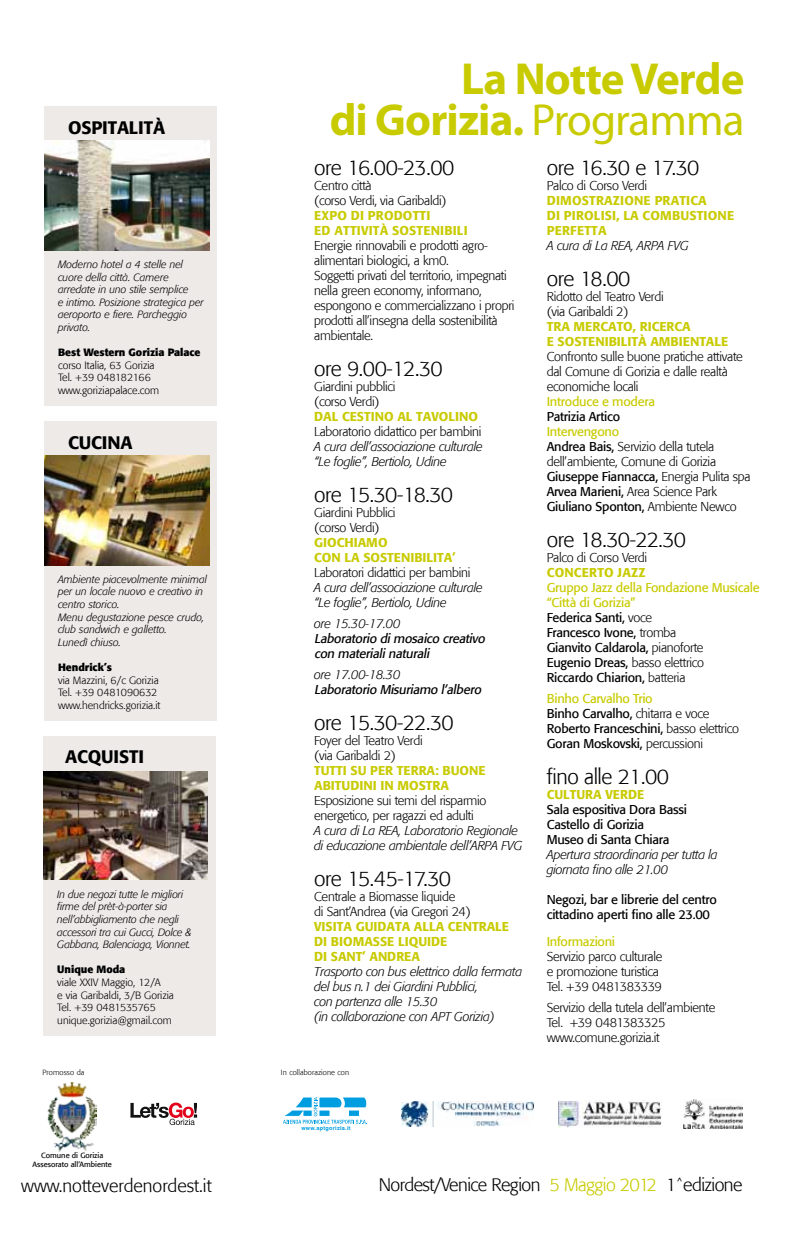
<style>
.page{position:relative;width:787px;height:1234px;background:#fff}
.page>*{position:absolute;margin:0;border:0;box-sizing:border-box;transform-origin:0 0}
.t1{font:700 45px/40.5px "Myriad Pro";letter-spacing:-.02em;color:#c8cb00;text-align:right}
.t2{font:300 21px "Formata";letter-spacing:-.02em;color:#000}
.t3{font:300 21px "Formata";letter-spacing:-.04em;color:#000}
.t4{font:300 18px "Formata";letter-spacing:-.03em;color:#000}
.t5{font:300 18px "Formata";color:#000}
.t6{font:500 18px "Formata";letter-spacing:-.005em;color:#000}
.t7{font:300 12.75px/15px "Formata";letter-spacing:-.02em;color:#000}
.t8{font:12.75px/15px "Formata";letter-spacing:-.02em;color:#000}
.t9{font:italic 300 12.75px/15px "Formata";letter-spacing:-.02em;color:#000}
.t10{font:500 12.75px/15px "Formata";letter-spacing:.015em;color:#c8cb00}
.t11{font:italic 12.75px/15px "Formata";color:#000}
.t12{font:12.75px "Formata";letter-spacing:-.02em;color:#c8cb00}
.t13{font:italic 300 10.5px/12.6px "Formata";color:#000}
.t14{font:300 10.5px/12.6px "Formata";color:#000}
.t15{font:700 10.5px "Formata";color:#000}
.t16{font:7.5px/9px "Formata";color:#000;text-align:center}
.t17{font:300 7.5px "Formata";letter-spacing:.01em;color:#000}
.t18{font:700 5.55px "Swiss 721 BT";letter-spacing:.05em;color:#009ee0}
.s1{font-weight:400}
.s2{font-weight:400;color:#c8cb00}
.s3{color:#c8cb00}
.s4{font-weight:300}
</style>
<div class="page">
<img style="left:402px;top:1101px;width:132px;height:25px">
<svg style="left:283px;top:1097px;width:84px;height:26px"></svg>
<svg style="left:130px;top:1102px;width:67px;height:22px"></svg>
<img style="left:559px;top:1100px;width:102px;height:27px">
<img style="left:684px;top:1099px;width:58px;height:29px">
<div style="left:44px;top:106px;width:173px;height:299px;background:#edeae8"></div>
<div style="left:44px;top:421px;width:173px;height:299px;background:#edeae8"></div>
<img style="left:45px;top:140px;width:165px;height:110px">
<img style="left:45px;top:455px;width:165px;height:110px">
<div style="left:43px;top:735px;width:173px;height:300px;background:#edeae8"></div>
<img style="left:43px;top:771px;width:165px;height:107px">
<img style="left:47px;top:1082px;width:50px;height:69px">
<h3 class="t6" style="left:68px;top:116px;width:44px">OSPITALIT</h3>
<h3 class="t6" style="left:153px;top:116px;width:14px">À</h3>
<p class="t13" style="left:58px;top:258px;width:147px">Moderno hotel a 4 stelle nel cuore della città. Camere arredate in uno stile semplice<br>e intimo. Posizione strategica per aeroporto e fiere. Parcheggio privato.</p>
<p class="t15" style="left:58px;top:346px;width:144px">Best Western Gorizia Palace</p>
<p class="t14" style="left:58px;top:359px;width:103px">corso Italia, 63 Gorizia<br>Tel. +39 048182166 www.goriziapalace.com</p>
<h3 class="t6" style="left:68px;top:431px;width:45px">CUCINA</h3>
<p class="t13" style="left:58px;top:573px;width:150px">Ambiente piacevolmente minimal per un locale nuovo e creativo in centro storico.<br>Menu degustazione pesce crudo, club sandwich e galletto.<br>Lunedì chiuso.</p>
<p class="t15" style="left:58px;top:660px;width:56px">Hendrick’s</p>
<p class="t14" style="left:58px;top:673px;width:104px">via Mazzini, 6/c Gorizia<br>Tel. +39 0481090632 www.hendricks.gorizia.it</p>
<h3 class="t6" style="left:65px;top:745px;width:57px">ACQUISTI</h3>
<p class="t13" style="left:57px;top:887px;width:136px">In due negozi tutte le migliori firme del prèt-à-porter sia nell’abbigliamento che negli accessori tra cui Gucci, Dolce &amp;<br>Gabbana, Balenciaga, Vionnet.</p>
<p class="t15" style="left:57px;top:962px;width:70px">Unique Moda</p>
<p class="t14" style="left:57px;top:975px;width:118px">viale XXIV Maggio, 12/A<br>e via Garibaldi, 3/B Gorizia<br>Tel. +39 0481535765 unique.gorizia@gmail.com</p>
<h1 class="t1" style="left:330px;top:57px;width:416px">La Notte Verde<br>di Gorizia. <span class="s1">Programma</span></h1>
<h2 class="t2" style="left:314px;top:155px;width:142px">ore 16.00-23.00</h2>
<p class="t7" style="left:314px;top:178px;width:134px">Centro città<br>(corso Verdi, via Garibaldi)</p>
<p class="t10" style="left:314px;top:207px;width:155px">EXPO DI PRODOTTI<br>ED ATTIVITÀ SOSTENIBILI</p>
<p class="t7" style="left:314px;top:238px;width:202px">Energie rinnovabili e prodotti agro&shy;alimentari biologici, a km0.<br>Soggetti privati del territorio, impegnati nella green economy, informano, espongono e commercializzano i propri prodotti all’insegna della sostenibilità ambientale.</p>
<h2 class="t2" style="left:314px;top:356px;width:130px">ore 9.00-12.30</h2>
<p class="t7" style="left:314px;top:379px;width:83px">Giardini pubblici (corso Verdi)</p>
<p class="t10" style="left:314px;top:408px;width:9px">DAL</p>
<p class="t10" style="left:342px;top:408px;width:23px">CESTIN</p>
<p class="t10" style="left:384px;top:408px;width:95px">O ALTAVOLINO</p>
<p class="t7" style="left:314px;top:424px;width:169px">Laboratorio didattico per bambini</p>
<p class="t9" style="left:314px;top:439px;width:170px">A cura dell’associazione culturale “Le foglie”, Bertiolo, Udine</p>
<h2 class="t3" style="left:314px;top:482px;width:140px">ore 15.30-18.30</h2>
<p class="t7" style="left:314px;top:505px;width:83px">Giardini Pubblici (corso Verdi)</p>
<p class="t10" style="left:314px;top:534px;width:95px">GIOCHIAMO<br>CON LA SOSTENIBILITA</p>
<p class="t10" style="left:452px;top:549px;width:5px">’</p>
<p class="t7" style="left:314px;top:565px;width:158px">Laboratori didattici per bambini</p>
<p class="t9" style="left:314px;top:580px;width:170px">A cura dell’associazione culturale “Le foglie”, Bertiolo, Udine</p>
<p class="t9" style="left:314px;top:616px;width:88px">ore 15.30-17.00</p>
<p class="t11" style="left:314px;top:630px;width:175px">Laboratorio dimosaico creativo con materialinaturali</p>
<p class="t9" style="left:314px;top:667px;width:88px">ore 17.00-18.30</p>
<p class="t11" style="left:314px;top:681px;width:171px">Laboratorio Misuriamo l’albero</p>
<h2 class="t3" style="left:314px;top:710px;width:141px">ore 15.30-22.30</h2>
<p class="t7" style="left:314px;top:733px;width:110px">Foyer del Teatro Verdi (via Garibaldi 2)</p>
<p class="t10" style="left:314px;top:762px;width:106px">TUTTI SU PER TERRA</p>
<p class="t10" style="left:435px;top:762px;width:52px">: BUONE</p>
<p class="t10" style="left:314px;top:777px;width:8px">ABIT</p>
<p class="t10" style="left:341px;top:777px;width:16px">UDINI</p>
<p class="t10" style="left:380px;top:777px;width:47px">IN MOSTRA</p>
<p class="t7" style="left:314px;top:793px;width:174px">Esposizione sui temi del risparmio energetico, per ragazzi ed adulti</p>
<p class="t9" style="left:314px;top:823px;width:210px">A cura di La REA, Laboratorio Regionale di educazione ambientale dell’ARPA FVG</p>
<h2 class="t2" style="left:314px;top:866px;width:138px">ore 15.45-17.30</h2>
<p class="t7" style="left:314px;top:889px;width:158px">Centrale a Biomasse liquide<br>di Sant’Andrea (via Gregori 24)</p>
<p class="t10" style="left:314px;top:918px;width:8px">VISITA</p>
<p class="t10" style="left:356px;top:918px;width:26px">GUIDATA</p>
<p class="t10" style="left:414px;top:918px;width:9px">ALLA</p>
<p class="t10" style="left:448px;top:918px;width:24px">CENTRAL</p>
<p class="t10" style="left:502px;top:918px;width:9px">E</p>
<p class="t10" style="left:314px;top:933px;width:135px">DI BIOMASSE LIQUIDE<br>DI SANT</p>
<p class="t10" style="left:362px;top:948px;width:17px">’ ANDR</p>
<p class="t10" style="left:404px;top:948px;width:17px">EA</p>
<p class="t9" style="left:314px;top:964px;width:209px">Trasporto con bus elettrico dalla fermata del bus n.1 dei Giardini Pubblici,<br>con partenza alle 15.30<br>(in collaborazione con APT Gorizia)</p>
<h2 class="t3" style="left:546px;top:155px;width:154px">ore 16.30 e 17.30</h2>
<p class="t7" style="left:547px;top:178px;width:102px">Palco di Corso Verdi</p>
<p class="t10" style="left:547px;top:192px;width:44px">DIMOSTRA</p>
<p class="t10" style="left:613px;top:192px;width:58px">ZIONE PRATI</p>
<p class="t10" style="left:690px;top:192px;width:18px">CA</p>
<p class="t10" style="left:547px;top:207px;width:54px">DI PIROLISI</p>
<p class="t10" style="left:616px;top:207px;width:37px">, LA COM</p>
<p class="t10" style="left:672px;top:207px;width:62px">BUSTIONE</p>
<p class="t10" style="left:547px;top:222px;width:61px">PE RFETTA</p>
<p class="t9" style="left:547px;top:238px;width:144px">A cura di La REA, ARPA FVG</p>
<h2 class="t2" style="left:546px;top:266px;width:85px">ore 18.00</h2>
<p class="t7" style="left:546px;top:289px;width:118px">Ridotto del Teatro Verdi (via Garibaldi 2)</p>
<p class="t10" style="left:546px;top:318px;width:9px">TRA</p>
<p class="t10" style="left:546px;top:318px;width:145px;text-indent:27px">MERCATO, RI CERCA<br>E SOSTENIBILITÀ</p>
<p class="t10" style="left:650px;top:333px;width:49px">AMBIENTAL</p>
<p class="t10" style="left:721px;top:333px;width:9px">E</p>
<p class="t7" style="left:546px;top:349px;width:197px">Confronto sulle buone pratiche attivate dal Comune di Gorizia e dalle realtà economiche locali</p>
<p class="t12" style="left:546px;top:393px;width:110px">Introduce e modera</p>
<p class="t8" style="left:546px;top:408px;width:75px">Patrizia Artico</p>
<p class="t7" style="left:546px;top:424px;width:205px"><span class="s2">Intervengono<br></span><span class="s1">Andrea Bais,</span> Servizio della tutela dell’ambiente, Comune di Gorizia<br><span class="s1">Giuseppe Fiannacca,</span> Energia Pulita spa<br><span class="s1">Arvea Marieni,</span> Area Science Park<br><span class="s1">Giuliano Sponton,</span> Ambiente Newco</p>
<h2 class="t3" style="left:546px;top:527px;width:141px">ore 18.30-22.30</h2>
<p class="t7" style="left:546px;top:550px;width:102px">Palco di Corso Verdi</p>
<p class="t10" style="left:547px;top:564px;width:100px">CONCERTO JAZZ</p>
<p class="t8" style="left:546px;top:579px;width:214px"><span class="s3">Gruppo Jazz della Fondazione Musicale “Città di Gorizia”<br></span>Federica Santi, <span class="s4">voce<br></span>Francesco Ivone, <span class="s4">tromba<br></span>Gianvito Caldarola, <span class="s4">pianoforte<br></span>Eugenio Dreas, <span class="s4">basso elettrico<br></span>Riccardo Chiarion, <span class="s4">batteria</span></p>
<p class="t8" style="left:546px;top:690px;width:194px"><span class="s3">Binho Carvalho Trio<br></span>Binho Carvalho, <span class="s4">chitarra e voce<br></span>Roberto Franceschini, <span class="s4">basso elettrico<br></span>Goran Moskovski, <span class="s4">percussioni</span></p>
<h2 class="t2" style="left:546px;top:764px;width:124px">fino alle 21.00</h2>
<p class="t10" style="left:546px;top:786px;width:99px">CULTURA VERDE</p>
<p class="t8" style="left:546px;top:801px;width:142px">Sala espositiva Dora Bassi<br>Castello di Gorizia<br>Museo di Santa Chiara</p>
<p class="t9" style="left:546px;top:847px;width:173px">Apertura straordinaria per tutta la giornata fino alle 21.00</p>
<p class="t8" style="left:546px;top:891px;width:172px">Negozi, bar e librerie del centro cittadino aperti fino alle 23.00</p>
<p class="t12" style="left:546px;top:933px;width:70px">Informazioni</p>
<p class="t7" style="left:546px;top:948px;width:117px">Servizio parco culturale e promozione turistica<br>Tel. +39 0481383339</p>
<p class="t7" style="left:546px;top:999px;width:170px">Servizio della tutela dell’ambiente<br>Tel. +39 0481383325 www.comune.gorizia.it</p>
<p class="t17" style="left:43px;top:1067px;width:43px">Promosso da</p>
<p class="t17" style="left:281px;top:1067px;width:70px">In collaborazione con</p>
<p class="t16" style="left:33px;top:1149px;width:81px">Comune di Gorizia<br>Assesorato all’Ambiente</p>
<h3 class="t5" style="left:21px;top:1174px;width:192px">www.notteverdenordest.it</h3>
<p class="t18" style="left:301px;top:1123px;width:51px">www.aptgorizia.it</p>
<h3 class="t4" style="left:378px;top:1174px;width:365px">Nordest/Venice Region <span class="s3">5 Maggio 2012</span> 1<sup>^</sup>edizione</h3>
</div>
